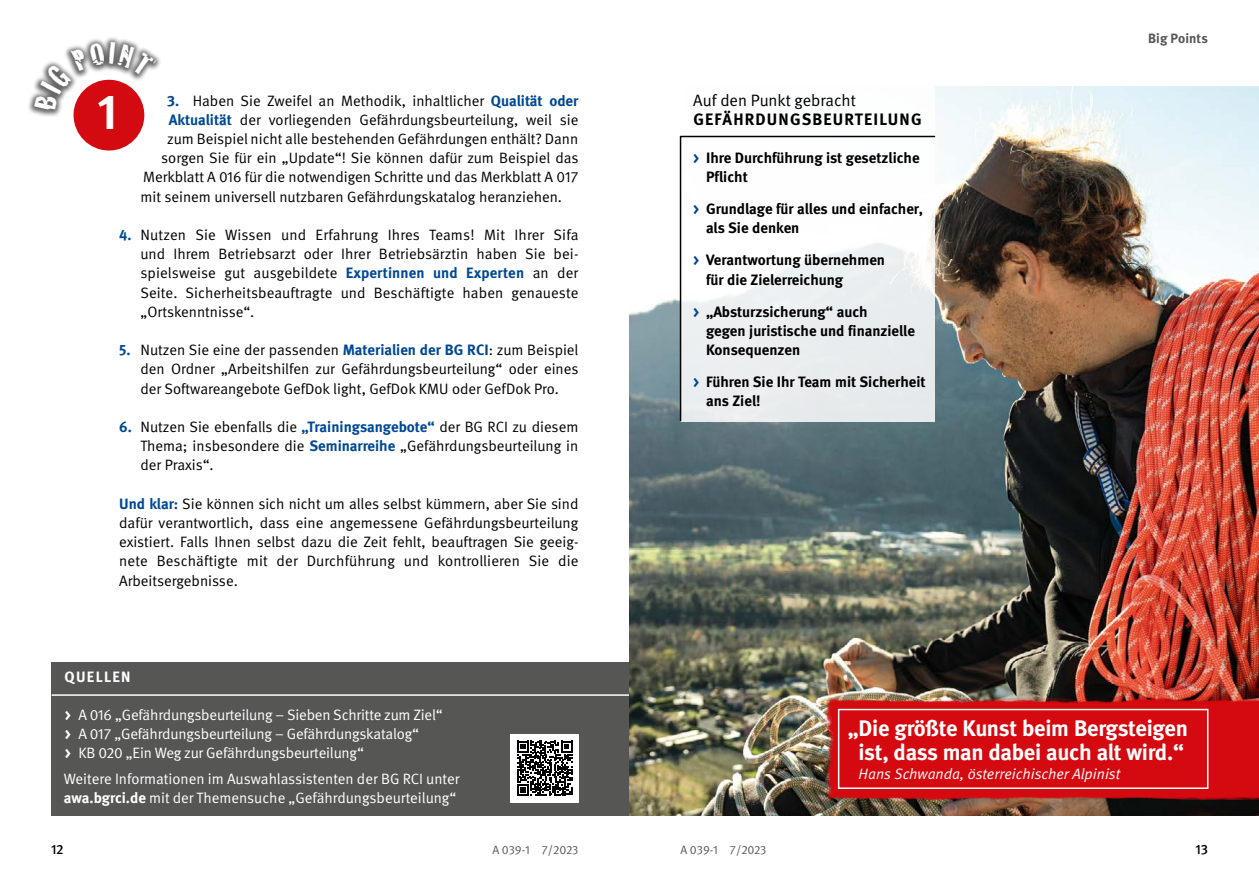
<style>
.page{position:relative;width:1259px;height:893px;background:#fff}
.page>*{position:absolute;margin:0;border:0;box-sizing:border-box;transform-origin:0 0}
.t1{font:700 49.5px "DGUV Meta";color:#fff}
.Inhalt_Fließtext{font:700 22.5px/24px "DGUV Meta";letter-spacing:-.015em;color:#fff;text-align:center}
.Inhalt_Anleser{font:700 16.5px/19.2px "DGUV Meta";letter-spacing:.07em;color:#000}
.Inhalt_Fließtext-2{font:15px/19.2px "DGUV Meta";color:#000;text-align:justify}
.Inhalt_Fließtext__Bullet{font:15px/19.2px "DGUV Meta";letter-spacing:-.01em;color:#fff}
.t2{font:700 15px/19.2px "DGUV Meta";color:#000}
.Inhalt_Fließtext-3{font:italic 15px "DGUV Meta";color:#fff}
.Inhalt_Fließtext-4{font:700 15px "DGUV Meta";letter-spacing:.09em;color:#fff}
.t3{font:700 13.5px "DGUV Meta";letter-spacing:.005em;color:#565655}
.t4{font:500 13.5px "DGUV Meta";color:#000}
.t5{font:12px "DGUV Meta";color:#565655}
.s1{font-weight:700;color:#004893}
.s2{font-weight:700}
.s3{font-weight:400}
.s4{color:#004893}
</style>
<div class="page">
<div style="left:51px;top:663px;width:611px;height:153px;background:#565655"></div>
<hr style="left:52px;top:694px;width:641px;height:2px;background:#fff">
<img style="left:629px;top:86px;width:630px;height:730px">
<div style="left:680px;top:56px;width:255px;height:366px;background:#fff"></div>
<svg style="left:679px;top:135px;width:257px;height:287px"></svg>
<img style="left:825px;top:698px;width:434px;height:101px">
<div style="left:838px;top:709px;width:370px;height:80px;border:2px solid #fff"></div>
<div style="left:510px;top:734px;width:69px;height:69px;background:#fff"></div>
<svg style="left:517px;top:741px;width:55px;height:55px"></svg>
<svg style="left:28px;top:37px;width:132px;height:114px"></svg>
<p class="Inhalt_Fließtext-2" style="left:167px;top:91px;width:412px"><span class="s1">3.</span> Haben Sie Zweifel an Methodik, inhaltlicher <span class="s1">Qualität oder</span></p>
<p class="Inhalt_Fließtext-2" style="left:169px;top:110px;width:411px"><span class="s1">Aktualität</span> der vorliegenden Gefährdungsbeurteilung, weil sie</p>
<p class="Inhalt_Fließtext-2" style="left:167px;top:129px;width:412px">zum Beispiel nicht alle bestehenden Gefährdungen enthält? Dann</p>
<p class="Inhalt_Fließtext-2" style="left:161px;top:149px;width:419px">sorgen Sie für ein „Update“! Sie können dafür zum Beispiel das</p>
<p class="Inhalt_Fließtext-2" style="left:143px;top:168px;width:437px">Merkblatt A 016 für die notwendigen Schritte und das Merkblatt A 017</p>
<p class="Inhalt_Fließtext-2" style="left:140px;top:187px;width:423px">mit seinem universell nutzbaren Gefährdungskatalog heranziehen.</p>
<p class="Inhalt_Fließtext-2" style="left:140px;top:225px;width:439px;text-indent:-21px"><span class="s1">4.</span> Nutzen Sie Wissen und Erfahrung Ihres Teams! Mit Ihrer Sifa und Ihrem Betriebsarzt oder Ihrer Betriebsärztin haben Sie bei&shy;spielsweise gut ausgebildete <span class="s1">Expertinnen und Experten</span> an der Seite. Sicherheitsbeauftragte und Beschäftigte haben genaueste „Ortskenntnisse“.</p>
<p class="Inhalt_Fließtext-2" style="left:140px;top:341px;width:439px;text-indent:-21px"><span class="s1">5.</span> Nutzen Sie eine der passenden <span class="s1">Materialien der BG RCI</span>: zum Beispiel den Ordner „Arbeitshilfen zur Gefährdungsbeurteilung“ oder eines der Softwareangebote GefDok light, GefDok KMU oder GefDok Pro.</p>
<p class="Inhalt_Fließtext-2" style="left:140px;top:417px;width:439px;text-indent:-21px"><span class="s1">6.</span> Nutzen Sie ebenfalls die <span class="s1">„Trainingsangebote“</span> der BG RCI zu diesem Thema; insbesondere die <span class="s1">Seminarreihe</span> „Gefährdungsbeurteilung in der Praxis“.</p>
<p class="Inhalt_Fließtext-2" style="left:119px;top:494px;width:461px"><span class="s1">Und klar:</span> Sie können sich nicht um alles selbst kümmern, aber Sie sind dafür verantwortlich, dass eine angemessene Gefährdungsbeurteilung existiert. Falls Ihnen selbst dazu die Zeit fehlt, beauftragen Sie geeig&shy;nete Beschäftigte mit der Durchführung und kontrollieren Sie die Arbeitsergebnisse.</p>
<h1 class="t1" style="left:98px;top:82px;width:22px">1</h1>
<p class="Inhalt_Fließtext-4" style="left:65px;top:667px;width:68px">QUELLEN</p>
<p class="Inhalt_Fließtext__Bullet" style="left:65px;top:705px;width:379px"><span class="s2">&gt;</span> A 016 „Gefährdungsbeurteilung – Sieben Schritte zum Ziel“</p>
<p class="Inhalt_Fließtext__Bullet" style="left:65px;top:725px;width:356px"><span class="s2">&gt;</span> A 017 „Gefährdungsbeurteilung – Gefährdungskatalog“</p>
<p class="Inhalt_Fließtext__Bullet" style="left:65px;top:744px;width:301px"><span class="s2">&gt;</span> KB 020 „Ein Weg zur Gefährdungsbeurteilung“</p>
<p class="Inhalt_Fließtext__Bullet" style="left:64px;top:769px;width:397px">Weitere Informationen im Auswahlassistenten der BG RCI unter <span class="s2">awa.bgrci.de</span> mit der Themensuche „Gefährdungsbeurteilung“</p>
<p class="Inhalt_Anleser" style="left:693px;top:91px;width:230px"><span class="s3">Auf den Punkt gebracht<br></span>GEFÄHRDUNGSBEURTEILUNG</p>
<p class="t2" style="left:706px;top:149px;width:215px;text-indent:-13px"><span class="s4">&gt;</span> Ihre Durchführung ist gesetzliche<br>Pflicht</p>
<p class="t2" style="left:706px;top:200px;width:218px;text-indent:-13px"><span class="s4">&gt;</span> Grundlage für alles und einfacher, als Sie denken</p>
<p class="t2" style="left:706px;top:251px;width:181px;text-indent:-13px"><span class="s4">&gt;</span> Verantwortung übernehmen für die Zielerreichung</p>
<p class="t2" style="left:706px;top:302px;width:210px;text-indent:-13px"><span class="s4">&gt;</span> „Absturzsicherung“ auch<br>gegen juristische und finanzielle<br>Konsequenzen</p>
<p class="t2" style="left:706px;top:373px;width:221px;text-indent:-13px"><span class="s4">&gt;</span> Führen Sie Ihr Team mit Sicherheit ans Ziel!</p>
<p class="t3" style="left:1148px;top:31px;width:61px">Big Points</p>
<p class="Inhalt_Fließtext" style="left:848px;top:717px;width:342px">„Die größte Kunst beim Bergsteigen ist, dass man dabei auch alt wird.“</p>
<p class="Inhalt_Fließtext-3" style="left:858px;top:765px;width:263px">Hans Schwanda, österreichischer Alpinist</p>
<p class="t5" style="left:492px;top:843px;width:87px">A 039-1 7/2023</p>
<p class="t5" style="left:680px;top:843px;width:87px">A 039-1 7/2023</p>
<p class="t4" style="left:51px;top:842px;width:14px">12</p>
<p class="t4" style="left:1195px;top:842px;width:14px">13</p>
</div>
